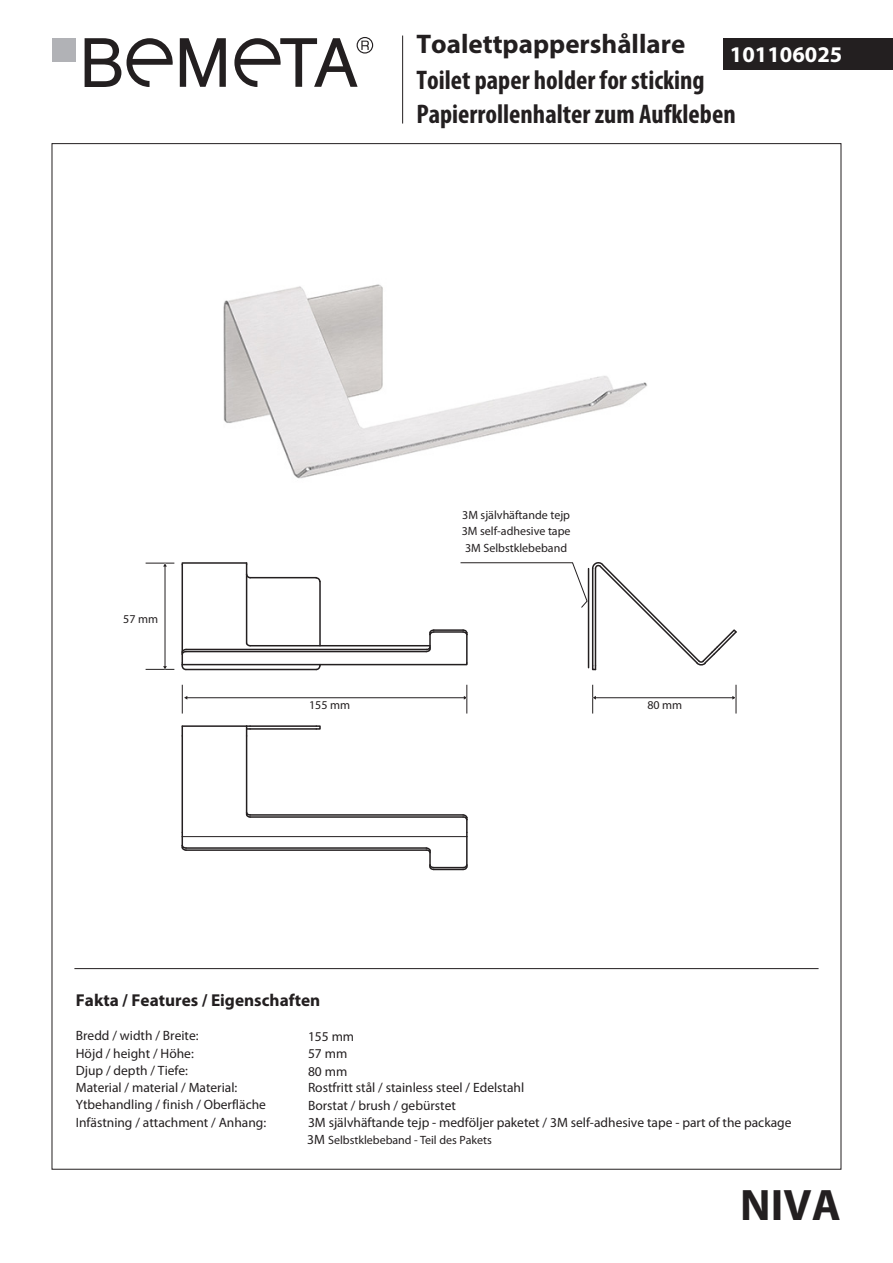
<style>
.page{position:relative;width:893px;height:1263px;background:#fff}
.page>*{position:absolute;margin:0;border:0;box-sizing:border-box;transform-origin:0 0}
.t1{font:700 44.25px "Myriad Pro";color:#231f20}
.t2{font:700 condensed 27px/34.5px "Myriad Pro";color:#231f20}
.t3{font:700 27px "Myriad Pro";color:#231f20}
.t4{font:700 22.5px "Myriad Pro";color:#fff}
.t5{font:700 17.25px "Myriad Pro";color:#231f20}
.t6{font:13.5px/17.2px "Myriad Pro";color:#231f20}
.t7{font:12px/16.5px "Myriad Pro";color:#231f20;text-align:justify}
.s1{font-size:13.5px}
</style>
<div class="page">
<div style="left:724px;top:38px;width:169px;height:32px;background:#231f20"></div>
<svg style="left:180px;top:38px;width:46px;height:49px"></svg>
<svg style="left:127px;top:38px;width:46px;height:49px"></svg>
<svg style="left:85px;top:38px;width:36px;height:49px"></svg>
<div style="left:53px;top:38px;width:23px;height:24px;background:#b1b2b6"></div>
<svg style="left:234px;top:37px;width:139px;height:50px"></svg>
<hr style="left:402px;top:36px;width:1px;height:88px;background:#231f20">
<hr style="left:165px;top:566px;width:1px;height:101px;background:#231f20">
<svg style="left:146px;top:666px;width:28px;height:4px"></svg>
<svg style="left:146px;top:563px;width:28px;height:4px"></svg>
<hr style="left:187px;top:697px;width:277px;height:1px;background:#231f20">
<svg style="left:182px;top:685px;width:5px;height:28px"></svg>
<svg style="left:464px;top:685px;width:4px;height:28px"></svg>
<hr style="left:595px;top:697px;width:138px;height:1px;background:#231f20">
<svg style="left:592px;top:685px;width:4px;height:28px"></svg>
<svg style="left:732px;top:685px;width:5px;height:28px"></svg>
<img style="left:223px;top:284px;width:424px;height:195px">
<hr style="left:74px;top:968px;width:745px;height:1px;background:#231f20">
<svg style="left:181px;top:562px;width:556px;height:109px"></svg>
<hr style="left:182px;top:725px;width:65px;height:2px;background:#231f20">
<svg style="left:246px;top:725px;width:4px;height:11px"></svg>
<svg style="left:245px;top:810px;width:5px;height:8px"></svg>
<hr style="left:250px;top:725px;width:66px;height:2px;background:#231f20">
<hr style="left:250px;top:728px;width:66px;height:2px;background:#231f20">
<svg style="left:316px;top:725px;width:5px;height:5px"></svg>
<hr style="left:250px;top:816px;width:213px;height:2px;background:#231f20">
<hr style="left:250px;top:814px;width:213px;height:2px;background:#231f20">
<hr style="left:246px;top:736px;width:1px;height:78px;background:#231f20">
<hr style="left:182px;top:736px;width:1px;height:96px;background:#231f20">
<hr style="left:182px;top:836px;width:285px;height:1px;background:#231f20">
<svg style="left:461px;top:814px;width:7px;height:23px"></svg>
<hr style="left:466px;top:837px;width:2px;height:28px;background:#231f20">
<svg style="left:181px;top:832px;width:7px;height:19px"></svg>
<hr style="left:186px;top:849px;width:240px;height:2px;background:#231f20">
<svg style="left:425px;top:846px;width:43px;height:25px"></svg>
<hr style="left:186px;top:847px;width:240px;height:2px;background:#231f20">
<hr style="left:588px;top:569px;width:1px;height:99px;background:#231f20">
<h2 class="t3" style="left:416px;top:27px;width:270px">Toalettpappershållare</h2>
<h2 class="t2" style="left:416px;top:62px;width:321px">Toilet paper holder for sticking<br>Papierrollenhalter zum Aufkleben</h2>
<h3 class="t4" style="left:730px;top:40px;width:114px">101106025</h3>
<p class="t7" style="left:123px;top:610px;width:36px">57 mm</p>
<p class="t7" style="left:462px;top:507px;width:110px">3M självhäftande tejp 3M self-adhesive tape 3M Selbstklebeband</p>
<p class="t7" style="left:309px;top:697px;width:43px">155 mm</p>
<p class="t7" style="left:647px;top:697px;width:36px">80 mm</p>
<p class="t5" style="left:76px;top:989px;width:246px">Fakta / Features / Eigenschaften</p>
<p class="t6" style="left:76px;top:1027px;width:192px">Bredd / width / Breite:<br>Höjd / height / Höhe:<br>Djup / depth / Tiefe:<br>Material / material / Material:<br>Ytbehandling / finish / Oberfläche<br>Infästning / attachment / Anhang:</p>
<p class="t6" style="left:308px;top:1028px;width:485px">155 mm<br>57 mm<br>80 mm<br>Rostfritt stål / stainless steel / Edelstahl<br>Borstat / brush / gebürstet<br>3M självhäftande tejp - medföljer paketet / 3M self-adhesive tape - part of the package</p>
<p class="t7" style="left:307px;top:1131px;width:186px"><span class="s1">3M</span> Selbstklebeband - Teil des Pakets</p>
<h1 class="t1" style="left:740px;top:1176px;width:102px">NIVA</h1>
</div>
